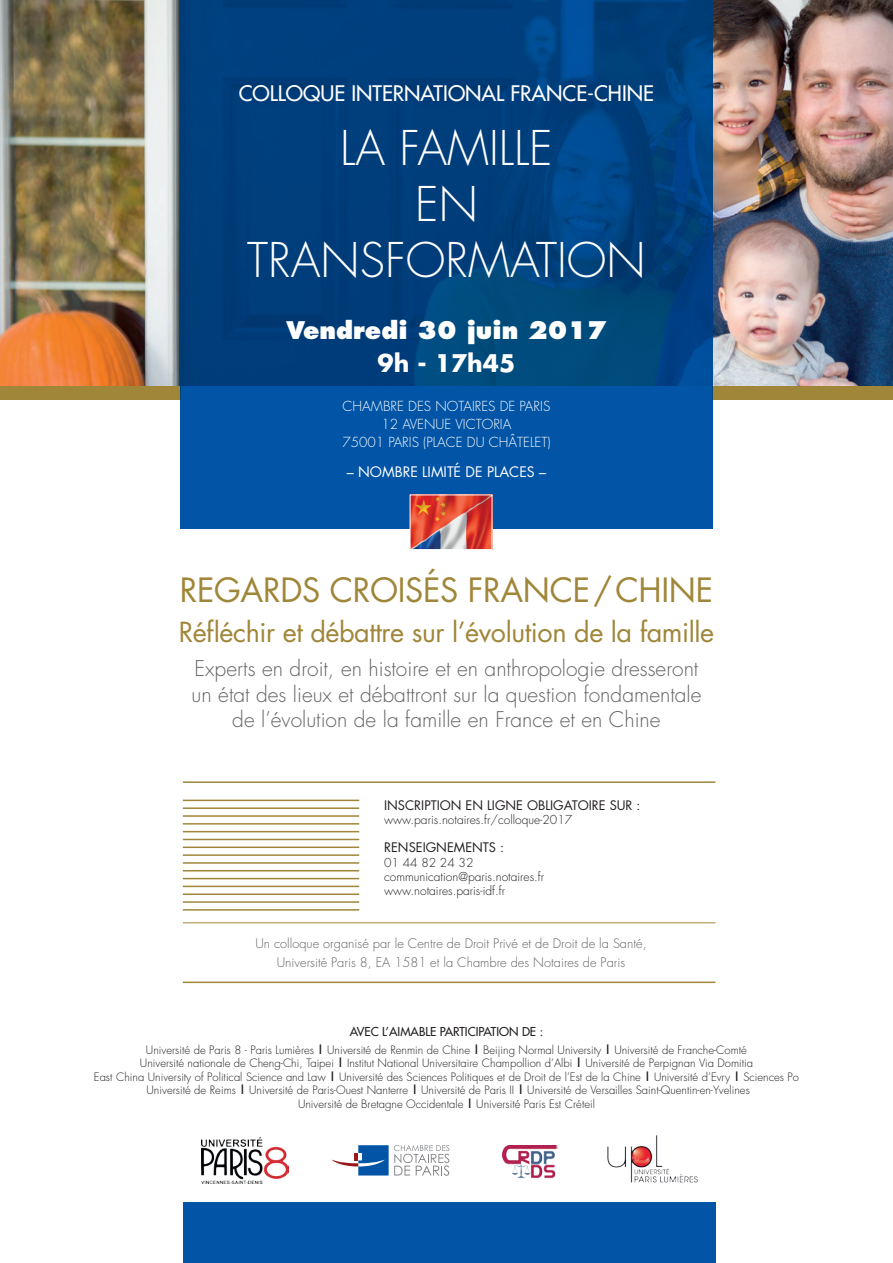
<style>
.page{position:relative;width:893px;height:1263px;background:#fff}
.page>*{position:absolute;margin:0;border:0;box-sizing:border-box;transform-origin:0 0}
.t1{font:300 46.5px/55.8px "Futura";color:#fff;text-align:center}
.t2{font:32.55px "Futura";letter-spacing:-.01em;color:#a08639}
.t3{font:27px "Futura";letter-spacing:-.015em;color:#a08639}
.t4{font:800 23.7px "Futura";color:#fff}
.t5{font:700 23.7px "Futura";color:#fff}
.t6{font:300 21px/25.5px "Futura";color:#636366;text-align:center}
.t7{font:20.85px "Futura";color:#fff}
.t8{font:14.1px "Futura";color:#fff}
.t9{font:300 13.5px/18px "Futura";color:#fff;text-align:center}
.t10{font:300 12.9px/19.2px "Futura";color:#636366;text-align:center}
.t11{font:12.9px "Futura";color:#231f20}
.t12{font:300 12px/14.4px "Futura";color:#231f20}
.t13{font:12px "Futura";color:#231f20}
.t14{font:300 11.25px/13.5px "Futura";color:#231f20;text-align:center}
.s1{font-weight:800}
</style>
<div class="page">
<div style="left:713px;top:320px;width:180px;height:79px;background:#a08639"></div>
<div style="left:0;top:320px;width:180px;height:79px;background:#a08639"></div>
<img style="left:0;top:0;width:893px;height:386px">
<svg style="left:180px;top:0;width:533px;height:529px;fill:#00407e"></svg>
<div style="left:183px;top:1203px;width:532px;height:60px;background:#0154a6"></div>
<svg style="left:331px;top:1145px;width:118px;height:31px"></svg>
<img style="left:201px;top:1137px;width:87px;height:46px">
<img style="left:607px;top:1135px;width:91px;height:48px">
<hr style="left:183px;top:981px;width:532px;height:2px;background:#a08639">
<hr style="left:183px;top:781px;width:532px;height:2px;background:#a08639">
<hr style="left:183px;top:922px;width:532px;height:1px;background:#a08639">
<hr style="left:183px;top:909px;width:176px;height:2px;background:#a08639">
<hr style="left:183px;top:846px;width:176px;height:2px;background:#a08639">
<hr style="left:183px;top:901px;width:176px;height:2px;background:#a08639">
<hr style="left:183px;top:839px;width:176px;height:1px;background:#a08639">
<hr style="left:183px;top:893px;width:176px;height:2px;background:#a08639">
<hr style="left:183px;top:831px;width:176px;height:1px;background:#a08639">
<hr style="left:183px;top:886px;width:176px;height:1px;background:#a08639">
<hr style="left:183px;top:823px;width:176px;height:1px;background:#a08639">
<hr style="left:183px;top:878px;width:176px;height:1px;background:#a08639">
<hr style="left:183px;top:815px;width:176px;height:2px;background:#a08639">
<hr style="left:183px;top:807px;width:176px;height:2px;background:#a08639">
<hr style="left:183px;top:800px;width:176px;height:1px;background:#a08639">
<hr style="left:183px;top:870px;width:176px;height:1px;background:#a08639">
<hr style="left:183px;top:862px;width:176px;height:2px;background:#a08639">
<hr style="left:183px;top:854px;width:176px;height:2px;background:#a08639">
<img style="left:502px;top:1145px;width:55px;height:34px">
<img style="left:412px;top:496px;width:78px;height:52px">
<div style="left:410px;top:494px;width:82px;height:56px;border:1px solid #fff"></div>
<h3 class="t7" style="left:239px;top:80px;width:417px">COLLOQUE INTERNATIONAL FRANCE-CHINE</h3>
<h1 class="t1" style="left:247px;top:121px;width:400px">LA FAMILLE<br>EN<br>TRANSFORMATION</h1>
<h3 class="t4" style="left:286px;top:316px;width:322px">Vendredi 30 juin 2017</h3>
<h3 class="t5" style="left:378px;top:347px;width:139px">9h - 17h45</h3>
<p class="t9" style="left:342px;top:398px;width:210px">CHAMBRE DES NOTAIRES DE PARIS<br>12 AVENUE VICTORIA<br>75001 PARIS (PLACE DU CHÂTELET)</p>
<p class="t8" style="left:347px;top:463px;width:201px">– NOMBRE LIMITÉ DE PLACES –</p>
<h2 class="t2" style="left:180px;top:567px;width:535px">REGARDS CROISÉS FRANCE/CHINE</h2>
<h3 class="t3" style="left:179px;top:614px;width:537px">Réfléchir et débattre sur l’évolution de la famille</h3>
<h3 class="t6" style="left:192px;top:656px;width:511px">Experts en droit, en histoire et en anthropologie dresseront un état des lieux et débattront sur la question fondamentale de l’évolution de la famille en France et en Chine</h3>
<p class="t11" style="left:384px;top:796px;width:258px">INSCRIPTION EN LIGNE OBLIGATOIRE SUR :</p>
<p class="t12" style="left:384px;top:813px;width:190px">www.paris.notaires.fr/colloque-2017</p>
<p class="t11" style="left:384px;top:839px;width:121px">RENSEIGNEMENTS :</p>
<p class="t12" style="left:384px;top:855px;width:162px">01 44 82 24 32 communication@paris.notaires.fr www.notaires.paris-idf.fr</p>
<p class="t10" style="left:255px;top:933px;width:393px">Un colloque organisé par le Centre de Droit Privé et de Droit de la Santé,<br>Université Paris 8, EA 1581 et la Chambre des Notaires de Paris</p>
<p class="t13" style="left:350px;top:1024px;width:195px">AVEC L’AIMABLE PARTICIPATION DE :</p>
<p class="t14" style="left:94px;top:1043px;width:706px">Université de Paris 8 - Paris Lumières <span class="s1">|</span> Université de Renmin de Chine <span class="s1">|</span> Beijing Normal University <span class="s1">|</span> Université de Franche-Comté<br>Université nationale de Cheng-Chi, Taipei <span class="s1">|</span> Institut National Universitaire Champollion d’Albi <span class="s1">|</span> Université de Perpignan Via Domitia<br>East China University of Political Science and Law <span class="s1">|</span> Université des Sciences Politiques et de Droit de l’Est de la Chine <span class="s1">|</span> Université d’Evry <span class="s1">|</span> Sciences Po Université de Reims <span class="s1">|</span> Université de Paris-Ouest Nanterre <span class="s1">|</span> Université de Paris II <span class="s1">|</span> Université de Versailles Saint-Quentin-en-Yvelines<br>Université de Bretagne Occidentale <span class="s1">|</span> Université Paris Est Créteil</p>
</div>
